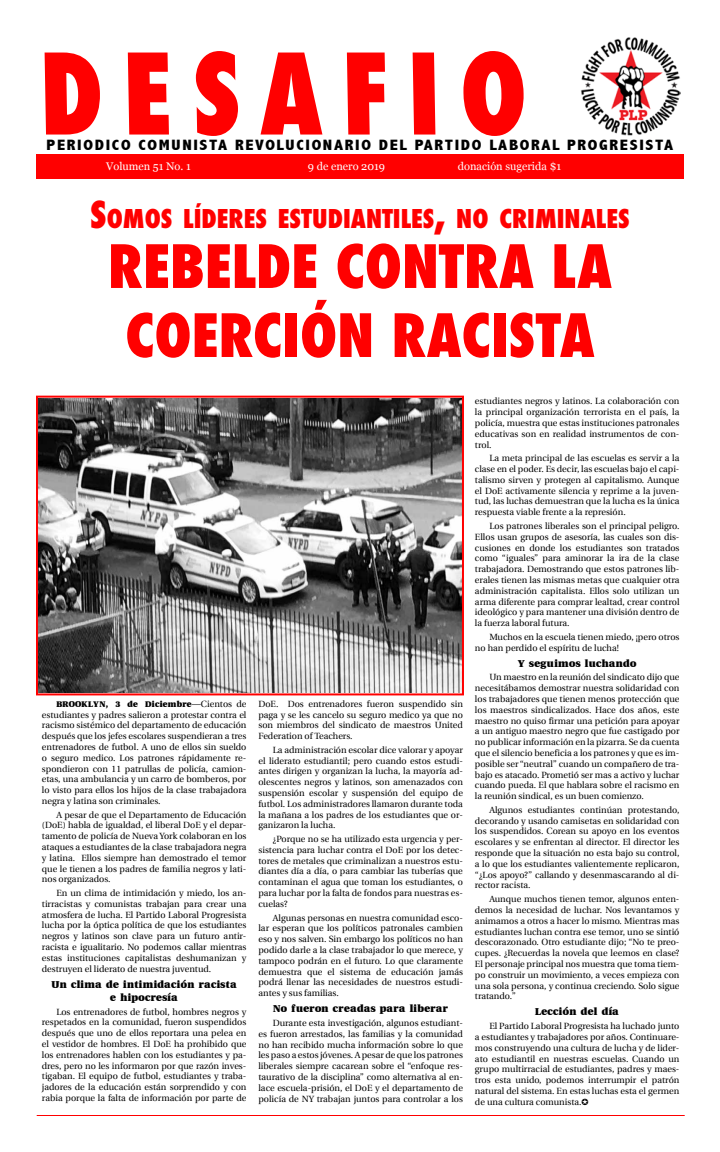
<style>
.page{position:relative;width:720px;height:1152px;background:#fff}
.page>*{position:absolute;margin:0;border:0;box-sizing:border-box;transform-origin:0 0}
.t1{font:800 condensed 108.8px "Futura";color:#f00;scale:.96 1}
.t2{font:800 condensed 58px/69px "Futura";color:#f00}
.t3{font:800 condensed 25.2px "Futura";color:#f00}
.t4{font:800 condensed 15px "Abadi";letter-spacing:.095em;color:#000;scale:1.16 1}
.t5{font:700 11px/13.2px "Utopia";color:#000;text-align:center}
.t6{font:11px "Georgia";color:#fff}
.t7{font:9px/10.8px "Utopia";color:#000;text-align:justify}
.s1{font-size:36px}
.s2{font-weight:700}
</style>
<div class="page">
<hr style="left:37px;top:1115px;width:648px;height:1px;background:#f00">
<img style="left:39px;top:399px;width:422px;height:293px">
<div style="left:36px;top:396px;width:428px;height:299px;border:2px solid #f00"></div>
<img style="left:581px;top:37px;width:99px;height:98px">
<div style="left:36px;top:154px;width:648px;height:25px;background:#f00"></div>
<h1 class="t1" style="left:40px;top:20px;width:74px">DESA</h1>
<h3 class="t4" style="left:47px;top:136px;width:542px">PERIODICO COMUNISTA REVOLUCIONARIO DEL PARTIDO LABORAL PROGRESISTA</h3>
<h1 class="t1" style="left:343px;top:20px;width:128px">FIO</h1>
<p class="t6" style="left:106px;top:158px;width:86px">Volumen 51 No. 1</p>
<p class="t6" style="left:308px;top:158px;width:79px">9 de enero 2019</p>
<p class="t6" style="left:458px;top:158px;width:105px">donación sugerida $1</p>
<h3 class="t3" style="left:90px;top:201px;width:539px"><span class="s1">S</span>OMOS LÍDERES ESTUDIANTILES<span class="s1">,</span> NO CRIMINALES</h3>
<h2 class="t2" style="left:108px;top:232px;width:506px">REBELDE CONTRA LA<br>COERCIÓN RACISTA</h2>
<p class="t7" style="left:42px;top:698px;width:206px;text-indent:14px"><span class="s2">BROOKLYN, 3 de Diciembre</span>—Cientos de estudiantes y padres salieron a protestar contra el racismo sistémico del departamento de educación después que los jefes escolares suspendieran a tres entrenadores de futbol. A uno de ellos sin sueldo o seguro medico. Los patrones rápidamente re&shy;spondieron con 11 patrullas de policía, camion&shy;etas, una ambulancia y un carro de bomberos, por lo visto para ellos los hijos de la clase trabajadora negra y latina son criminales.</p>
<p class="t7" style="left:42px;top:809px;width:206px;text-indent:14px">A pesar de que el Departamento de Educación (DoE) habla de igualdad, el liberal DoE y el depar&shy;tamento de policía de Nueva York colaboran en los ataques a estudiantes de la clase trabajadora negra y latina. Ellos siempre han demostrado el temor que le tienen a los padres de familia negros y lati&shy;nos organizados.</p>
<p class="t7" style="left:42px;top:888px;width:206px;text-indent:14px">En un clima de intimidación y miedo, los an&shy;tirracistas y comunistas trabajan para crear una atmosfera de lucha. El Partido Laboral Progresista lucha por la óptica política de que los estudiantes negros y latinos son clave para un futuro antir&shy;racista e igualitario. No podemos callar mientras estas instituciones capitalistas deshumanizan y destruyen el liderato de nuestra juventud.</p>
<p class="t5" style="left:51px;top:978px;width:187px">Un clima de intimidación racista e hipocresía</p>
<p class="t7" style="left:42px;top:1006px;width:206px;text-indent:14px">Los entrenadores de futbol, hombres negros y respetados en la comunidad, fueron suspendidos después que uno de ellos reportara una pelea en el vestidor de hombres. El DoE ha prohibido que los entrenadores hablen con los estudiantes y pa&shy;dres, pero no les informaron por que razón inves&shy;tigaban. El equipo de futbol, estudiantes y traba&shy;jadores de la educación están sorprendido y con rabia porque la falta de información por parte de</p>
<p class="t7" style="left:258px;top:698px;width:206px">DoE. Dos entrenadores fueron suspendido sin paga y se les cancelo su seguro medico ya que no son miembros del sindicato de maestros United Federation of Teachers.</p>
<p class="t7" style="left:258px;top:745px;width:206px;text-indent:14px">La administración escolar dice valorar y apoyar el liderato estudiantil; pero cuando estos estudi&shy;antes dirigen y organizan la lucha, la mayoría ad&shy;olescentes negros y latinos, son amenazados con suspensión escolar y suspensión del equipo de futbol. Los administradores llamaron durante toda la mañana a los padres de los estudiantes que or&shy;ganizaron la lucha.</p>
<p class="t7" style="left:258px;top:834px;width:206px;text-indent:14px">¿Porque no se ha utilizado esta urgencia y per&shy;sistencia para luchar contra el DoE por los detec&shy;tores de metales que criminalizan a nuestros estu&shy;diantes día a día, o para cambiar las tuberías que contaminan el agua que toman los estudiantes, o para luchar por la falta de fondos para nuestras es&shy;cuelas?</p>
<p class="t7" style="left:258px;top:912px;width:206px;text-indent:14px">Algunas personas en nuestra comunidad esco&shy;lar esperan que los políticos patronales cambien eso y nos salven. Sin embargo los políticos no han podido darle a la clase trabajador lo que merece, y tampoco podrán en el futuro. Lo que claramente demuestra que el sistema de educación jamás podrá llenar las necesidades de nuestros estudi&shy;antes y sus familias.</p>
<p class="t5" style="left:273px;top:1002px;width:177px">No fueron creadas para liberar</p>
<p class="t7" style="left:258px;top:1018px;width:206px;text-indent:14px">Durante esta investigación, algunos estudiant&shy;es fueron arrestados, las familias y la comunidad no han recibido mucha información sobre lo que les paso a estos jóvenes. A pesar de que los patrones liberales siempre cacarean sobre el “enfoque res&shy;taurativo de la disciplina” como alternativa al en&shy;lace escuela-prisión, el DoE y el departamento de policía de NY trabajan juntos para controlar a los</p>
<p class="t7" style="left:475px;top:396px;width:206px">estudiantes negros y latinos. La colaboración con la principal organización terrorista en el país, la policía, muestra que estas instituciones patronales educativas son en realidad instrumentos de con&shy;trol.</p>
<p class="t7" style="left:475px;top:453px;width:206px;text-indent:14px">La meta principal de las escuelas es servir a la clase en el poder. Es decir, las escuelas bajo el capi&shy;talismo sirven y protegen al capitalismo. Aunque el DoE activamente silencia y reprime a la juven&shy;tud, las luchas demuestran que la lucha es la única respuesta viable frente a la represión.</p>
<p class="t7" style="left:475px;top:521px;width:206px;text-indent:14px">Los patrones liberales son el principal peligro.<br>Ellos usan grupos de asesoría, las cuales son dis&shy;cusiones en donde los estudiantes son tratados como “iguales” para aminorar la ira de la clase trabajadora. Demostrando que estos patrones lib&shy;erales tienen las mismas metas que cualquier otra administración capitalista. Ellos solo utilizan un arma diferente para comprar lealtad, crear control ideológico y para mantener una división dentro de la fuerza laboral futura.</p>
<p class="t7" style="left:475px;top:632px;width:206px;text-indent:14px">Muchos en la escuela tienen miedo, ¡pero otros no han perdido el espíritu de lucha!</p>
<p class="t5" style="left:518px;top:657px;width:121px">Y seguimos luchando</p>
<p class="t7" style="left:475px;top:672px;width:206px;text-indent:14px">Un maestro en la reunión del sindicato dijo que necesitábamos demostrar nuestra solidaridad con los trabajadores que tienen menos protección que los maestros sindicalizados. Hace dos años, este maestro no quiso firmar una petición para apoyar a un antiguo maestro negro que fue castigado por no publicar información en la pizarra. Se da cuenta que el silencio beneficia a los patrones y que es im&shy;posible ser “neutral” cuando un compañero de tra&shy;bajo es atacado. Prometió ser mas a activo y luchar cuando pueda. El que hablara sobre el racismo en la reunión sindical, es un buen comienzo.</p>
<p class="t7" style="left:475px;top:805px;width:206px;text-indent:14px">Algunos estudiantes continúan protestando, decorando y usando camisetas en solidaridad con los suspendidos. Corean su apoyo en los eventos escolares y se enfrentan al director. El director les responde que la situación no esta bajo su control, a lo que los estudiantes valientemente replicaron, “¿Los apoyo?” callando y desenmascarando al di&shy;rector racista.</p>
<p class="t7" style="left:475px;top:894px;width:206px;text-indent:14px">Aunque muchos tienen temor, algunos enten&shy;demos la necesidad de luchar. Nos levantamos y animamos a otros a hacer lo mismo. Mientras mas estudiantes luchan contra ese temor, uno se sintió descorazonado. Otro estudiante dijo; “No te preo&shy;cupes. ¿Recuerdas la novela que leemos en clase?<br>El personaje principal nos muestra que toma tiem&shy;po construir un movimiento, a veces empieza con una sola persona, y continua creciendo. Solo sigue tratando.”</p>
<p class="t5" style="left:535px;top:1005px;width:86px">Lección del día</p>
<p class="t7" style="left:475px;top:1021px;width:206px;text-indent:14px">El Partido Laboral Progresista ha luchado junto a estudiantes y trabajadores por años. Continuare&shy;mos construyendo una cultura de lucha y de lider&shy;ato estudiantil en nuestras escuelas. Cuando un grupo multirracial de estudiantes, padres y maes&shy;tros esta unido, podemos interrumpir el patrón natural del sistema. En estas luchas esta el germen de una cultura comunista.</p>
</div>
